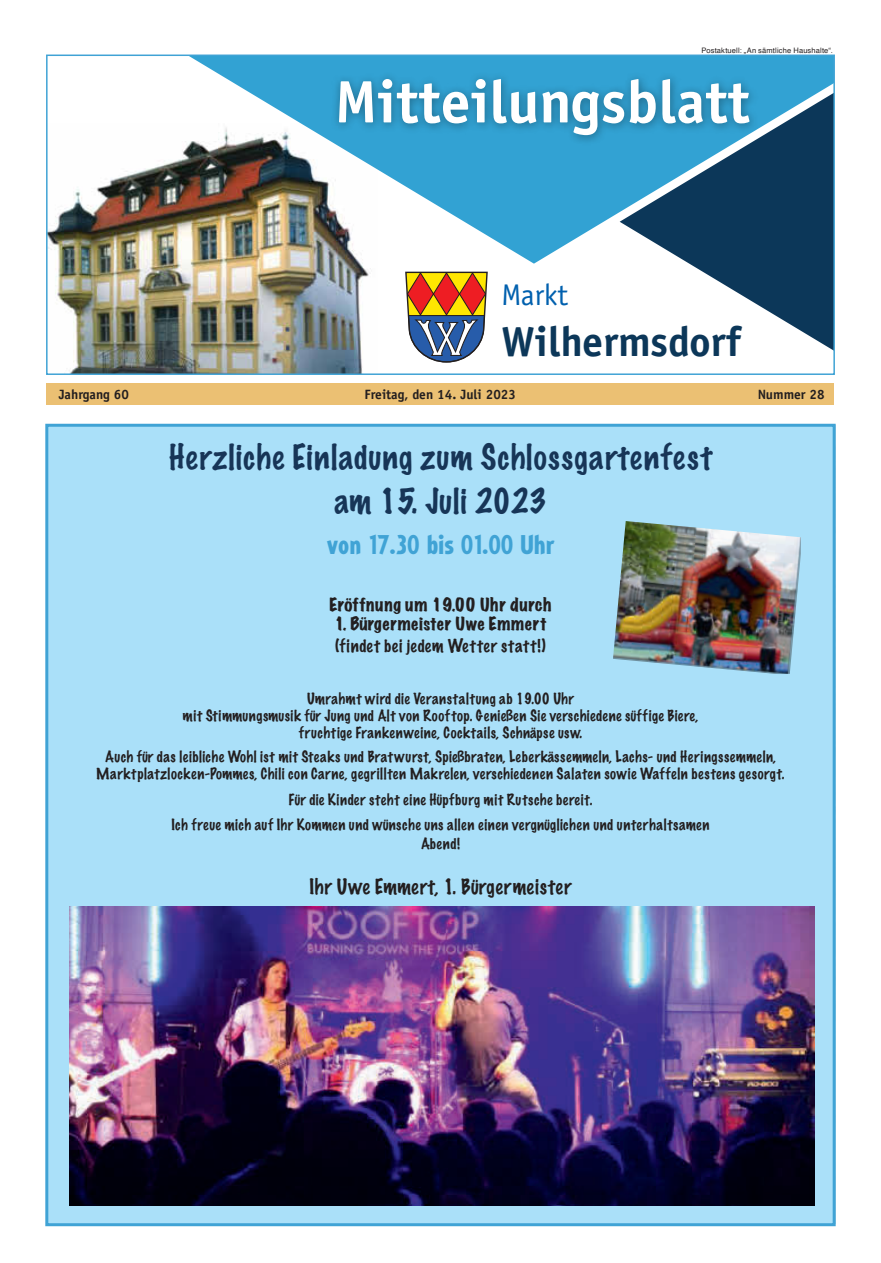
<style>
.page{position:relative;width:881px;height:1263px;background:#fff}
.page>*{position:absolute;margin:0;border:0;box-sizing:border-box;transform-origin:0 0}
.t1{font:700 60px "Officina Sans LT";color:#fff}
.t2{font:700 42px "Officina Sans LT";color:#0c3759}
.t3{font:100 31.5px/44.1px "Marker Felt";letter-spacing:.035em;color:#173557;text-align:center}
.t4{font:30px "Officina Sans LT";color:#0160ae}
.t5{font:28.5px "Impacta LL";color:#40a3d5}
.t6{font:100 19.5px "Marker Felt";letter-spacing:.03em;color:#231f20}
.t7{font:expanded 16.5px "Marker Felt";letter-spacing:.035em;color:#231f20}
.t8{font:100 16.5px "Marker Felt";letter-spacing:.05em;color:#231f20}
.t9{font:100 14.25px/17.1px "Marker Felt";letter-spacing:.04em;color:#231f20;text-align:center}
.t10{font:700 13.5px "Officina Sans LT";color:#231f20}
.t11{font:7.5px "Helvetica";letter-spacing:.02em;color:#231f20}
</style>
<div class="page">
<div style="left:47px;top:383px;width:786px;height:21px;background:#ebc073"></div>
<img style="left:49px;top:141px;width:322px;height:231px">
<img style="left:188px;top:58px;width:643px;height:206px">
<svg style="left:619px;top:93px;width:212px;height:256px;fill:#0c3759"></svg>
<div style="left:331px;top:71px;width:428px;height:75px;background:#231f20;opacity:.4"></div>
<svg style="left:405px;top:271px;width:83px;height:92px"></svg>
<div style="left:46px;top:55px;width:788px;height:320px;border:2px solid #40a3d5"></div>
<div style="left:47px;top:425px;width:786px;height:800px;background:#aae0f9"></div>
<div style="left:45px;top:424px;width:790px;height:802px;border:3px solid #40a3d5"></div>
<img style="left:70px;top:906px;width:744px;height:299px">
<img style="left:613px;top:521px;width:187px;height:153px">
<p class="t11" style="left:701px;top:44px;width:133px">Postaktuell: „An sämtliche Haushalte“.</p>
<h1 class="t1" style="left:335px;top:65px;width:416px">Mitteilungsblatt</h1>
<h3 class="t4" style="left:501px;top:278px;width:68px">Markt</h3>
<h2 class="t2" style="left:501px;top:315px;width:241px">Wilhermsdorf</h2>
<p class="t10" style="left:59px;top:386px;width:72px">Jahrgang 60</p>
<p class="t10" style="left:364px;top:386px;width:153px">Freitag, den 14. Juli 2023</p>
<p class="t10" style="left:757px;top:386px;width:68px">Nummer 28</p>
<h3 class="t3" style="left:169px;top:435px;width:544px">Herzliche Einladung zum Schlossgartenfest am 15. Juli 2023</h3>
<h3 class="t5" style="left:327px;top:526px;width:228px">von 17.30 bis 01.00 Uhr</h3>
<p class="t7" style="left:329px;top:592px;width:223px">Eröffnung um 19.00 Uhr durch</p>
<p class="t7" style="left:334px;top:612px;width:214px">1. Bürgermeister Uwe Emmert</p>
<p class="t8" style="left:335px;top:635px;width:212px">(findet bei jedem Wetter statt!)</p>
<p class="t9" style="left:182px;top:690px;width:517px">Umrahmt wird die Veranstaltung ab 19.00 Uhr<br>mit Stimmungsmusik für Jung und Alt von Rooftop. Genießen Sie verschiedene süffige Biere, fruchtige Frankenweine, Cocktails, Schnäpse usw.</p>
<p class="t9" style="left:96px;top:748px;width:689px">Auch für das leibliche Wohl ist mit Steaks und Bratwurst, Spießbraten, Leberkässemmeln, Lachs- und Heringssemmeln,<br>Marktplatzlocken-Pommes, Chili con Carne, gegrillten Makrelen, verschiedenen Salaten sowie Waffeln bestens gesorgt.</p>
<p class="t9" style="left:171px;top:788px;width:539px;line-height:24.2px">Für die Kinder steht eine Hüpfburg mit Rutsche bereit.<br>Ich freue mich auf Ihr Kommen und wünsche uns allen einen vergnüglichen und unterhaltsamen</p>
<p class="t9" style="left:421px;top:835px;width:40px">Abend!</p>
<h3 class="t6" style="left:309px;top:873px;width:263px">Ihr Uwe Emmert, 1. Bürgermeister</h3>
</div>
